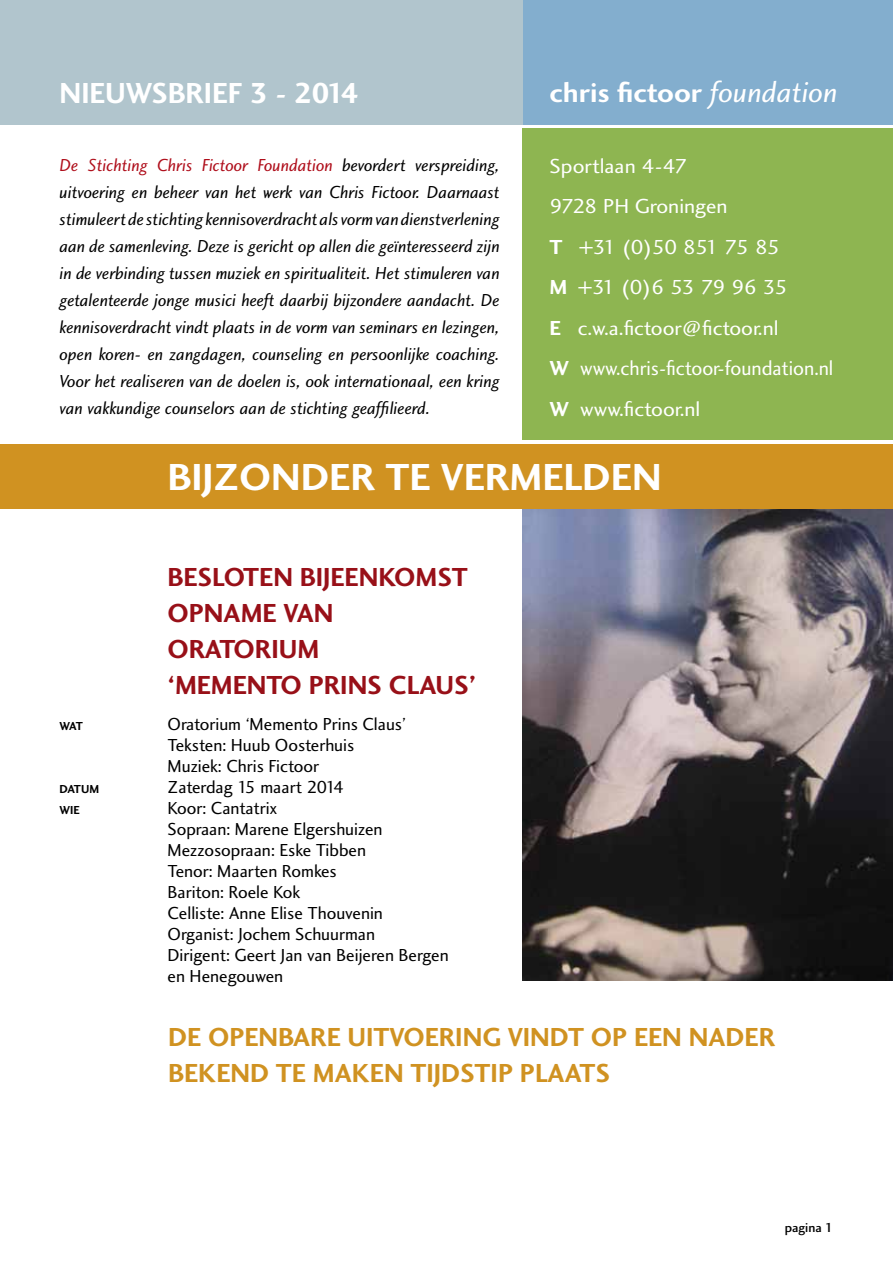
<style>
.page{position:relative;width:893px;height:1263px;background:#fff}
.page>*{position:absolute;margin:0;border:0;box-sizing:border-box;transform-origin:0 0}
.t1{font:39px "Charlotte Sans Bold Plain";color:#fff;scale:1.04 1}
.t2{font:30px "Charlotte Sans Bold Plain";color:#fff}
.t3{font:28.5px "Charlotte Sans Bold Plain";color:#fff;scale:1.04 1}
.t4{font:27px "Charlotte Sans Bold Plain";letter-spacing:.14em;color:#d09221}
.t5{font:27px/36px "Charlotte Sans Bold Plain";letter-spacing:.055em;color:#981018}
.t6{font:27px "Charlotte Sans Bold Plain";letter-spacing:.1em;color:#981018}
.t7{font:21px/40.5px "Charlotte Sans Book Plain";color:#fff;scale:1.05 1}
.t8{font:18px/27px "Charlotte Sans Book Italic Plain";color:#000;text-align:justify}
.t9{font:18px/21px "Charlotte Sans Book Plain";color:#000}
.t10{font:13.5px "Charlotte Sans Medium Plain";color:#000}
.t11{font:12px "Charlotte Sans Bold Plain";color:#000}
.s1{font-family:"Charlotte Sans Book Italic Plain";font-size:30px}
.s2{color:#af0e1b}
.s3{font-family:"Charlotte Sans Bold Plain"}
</style>
<div class="page">
<img style="left:523px;top:509px;width:370px;height:472px">
<div style="left:514px;top:0;width:379px;height:125px;background:#83aece"></div>
<div style="left:523px;top:129px;width:370px;height:311px;background:#8eb551"></div>
<div style="left:0;top:0;width:523px;height:125px;background:#b1c5cd"></div>
<div style="left:0;top:444px;width:893px;height:65px;background:#d09221"></div>
<h2 class="t2" style="left:60px;top:75px;width:301px">NIEUWSBRIEF 3 - 2014</h2>
<h3 class="t3" style="left:550px;top:75px;width:278px">CHRIS FICTOOR <span class="s1">foundation</span></h3>
<p class="t8" style="left:60px;top:151px;width:442px"><span class="s2">De Stichting Chris Fictoor Foundation</span> bevordert verspreiding, uitvoering en beheer van het werk van Chris Fictoor. Daarnaast stimuleert de stichting kennisoverdracht als vorm van dienstverlening aan de samenleving. Deze is gericht op allen die geïnteresseerd zijn in de verbinding tussen muziek en spiritualiteit. Het stimuleren van getalenteerde jonge musici heeft daarbij bijzondere aandacht. De kennisoverdracht vindt plaats in de vorm van seminars en lezingen, open koren- en zangdagen, counseling en persoonlijke coaching.<br>Voor het realiseren van de doelen is, ook internationaal, een kring van vakkundige counselors aan de stichting geaffilieerd.</p>
<p class="t7" style="left:550px;top:145px;width:272px">Sportlaan 4-47<br>9728 PH Groningen<br><span class="s3">T</span> +31 (0)50 851 75 85<br><span class="s3">M</span> +31 (0)6 53 79 96 35<br><span class="s3">E</span> c.w.a.fictoor@fictoor.nl<br><span class="s3">W</span> www.chris-fictoor-foundation.nl<br><span class="s3">W</span> www.fictoor.nl</p>
<h1 class="t1" style="left:168px;top:454px;width:476px">BIJZONDER TE VERMELDEN</h1>
<h3 class="t5" style="left:168px;top:558px;width:17px">BESLOTEN</h3>
<h3 class="t5" style="left:300px;top:558px;width:14px">BIJEEN</h3>
<h3 class="t5" style="left:378px;top:558px;width:35px">KOMST</h3>
<h3 class="t6" style="left:168px;top:596px;width:162px">OPNAME VAN</h3>
<h3 class="t5" style="left:60px;top:630px;width:38px">OR</h3>
<h3 class="t5" style="left:168px;top:630px;width:70px;text-indent:37px">ATORIUM ‘MEMENTO</h3>
<h3 class="t5" style="left:309px;top:666px;width:16px">PRINS</h3>
<h3 class="t5" style="left:389px;top:666px;width:89px">CLAUS ’</h3>
<p class="t11" style="left:60px;top:718px;width:25px">WAT</p>
<p class="t9" style="left:168px;top:713px;width:240px">Oratorium ‘Memento Prins Claus’<br>Teksten: Huub Oosterhuis<br>Muziek: Chris Fictoor</p>
<p class="t11" style="left:60px;top:781px;width:24px">DATUM</p>
<p class="t9" style="left:168px;top:776px;width:178px">Zaterdag 15 maart 2014</p>
<p class="t11" style="left:60px;top:802px;width:8px">WIE</p>
<p class="t9" style="left:168px;top:797px;width:283px">Koor: Cantatrix<br>Sopraan: Marene Elgershuizen<br>Mezzosopraan: Eske Tibben<br>Tenor: Maarten Romkes<br>Bariton: Roele Kok<br>Celliste: Anne Elise Thouvenin<br>Organist: Jochem Schuurman<br>Dirigent: Geert Jan van Beijeren Bergen en Henegouwen</p>
<h3 class="t4" style="left:168px;top:1021px;width:196px">DE OPENBARE UITVOERIN</h3>
<h3 class="t4" style="left:482px;top:1021px;width:42px">G VINDT</h3>
<h3 class="t4" style="left:591px;top:1021px;width:60px">OP EEN</h3>
<h3 class="t4" style="left:689px;top:1021px;width:54px">NADER</h3>
<h3 class="t4" style="left:168px;top:1057px;width:66px">BEKEND</h3>
<h3 class="t4" style="left:276px;top:1057px;width:148px">TE MAKEN TIJDSTI</h3>
<h3 class="t4" style="left:498px;top:1057px;width:98px">P PLAATS</h3>
<p class="t10" style="left:785px;top:1219px;width:50px">pagina 1</p>
</div>
